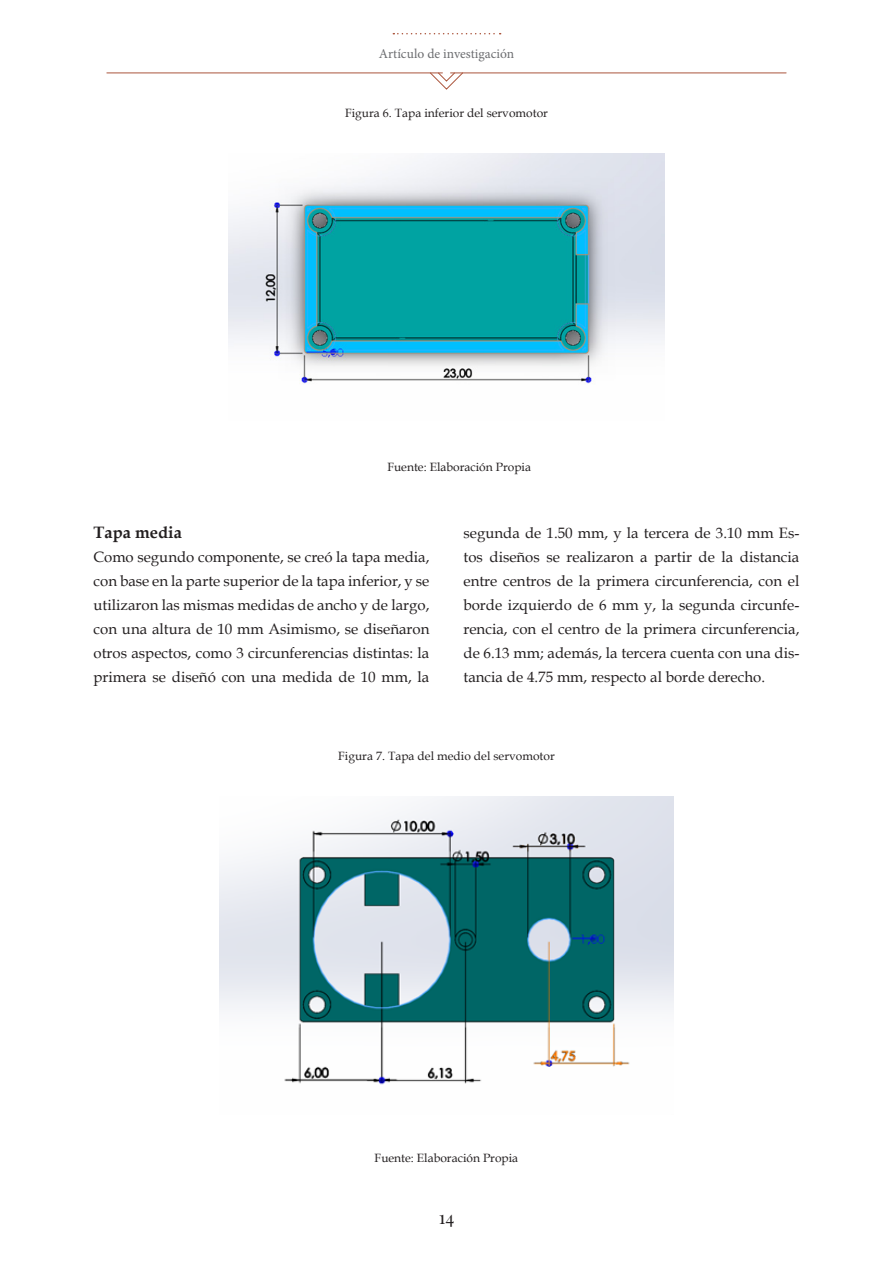
<style>
.page{position:relative;width:893px;height:1263px;background:#fff}
.page>*{position:absolute;margin:0;border:0;box-sizing:border-box;transform-origin:0 0}
.t1{font:18px "Playfair Display";color:#231f20}
.T3_-_titular_terciar{font:700 16.5px "Book Antiqua";color:#231f20}
.C1__Cuerpo_de_txt{font:15px/24px "Book Antiqua";color:#231f20;text-align:justify}
.Como_citar{font:13.5px "Minion Pro";color:#6c6d70}
.C1__Cuerpo_de_txt-2{font:12px "Book Antiqua";color:#231f20}
</style>
<div class="page">
<svg style="left:393px;top:33px;width:108px;height:1px"></svg>
<hr style="left:107px;top:73px;width:335px;height:1px;background:#ab553c">
<hr style="left:451px;top:73px;width:335px;height:1px;background:#ab553c">
<svg style="left:429px;top:72px;width:34px;height:18px"></svg>
<img style="left:229px;top:153px;width:435px;height:231px">
<img style="left:220px;top:796px;width:453px;height:289px">
<p class="Como_citar" style="left:379px;top:45px;width:137px">Artículo de investigación</p>
<p class="C1__Cuerpo_de_txt-2" style="left:345px;top:105px;width:204px">Figura 6. Tapa inferior del servomotor</p>
<p class="C1__Cuerpo_de_txt-2" style="left:387px;top:459px;width:145px">Fuente: Elaboración Propia</p>
<p class="T3_-_titular_terciar" style="left:94px;top:521px;width:90px">Tapa media</p>
<p class="C1__Cuerpo_de_txt" style="left:94px;top:545px;width:337px">Como segundo componente, se creó la tapa media, con base en la parte superior de la tapa inferior, y se utilizaron las mismas medidas de ancho y de largo, con una altura de 10 mm Asimismo, se diseñaron otros aspectos, como 3 circunferencias distintas: la primera se diseñó con una medida de 10 mm, la</p>
<p class="C1__Cuerpo_de_txt" style="left:463px;top:521px;width:337px">segunda de 1.50 mm, y la tercera de 3.10 mm Es&shy;tos diseños se realizaron a partir de la distancia entre centros de la primera circunferencia, con el borde izquierdo de 6 mm y, la segunda circunfe&shy;rencia, con el centro de la primera circunferencia, de 6.13 mm; además, la tercera cuenta con una dis&shy;tancia de 4.75 mm, respecto al borde derecho.</p>
<p class="C1__Cuerpo_de_txt-2" style="left:338px;top:748px;width:218px">Figura 7. Tapa del medio del servomotor</p>
<p class="C1__Cuerpo_de_txt-2" style="left:375px;top:1150px;width:145px">Fuente: Elaboración Propia</p>
<p class="t1" style="left:439px;top:1203px;width:17px">14</p>
</div>
